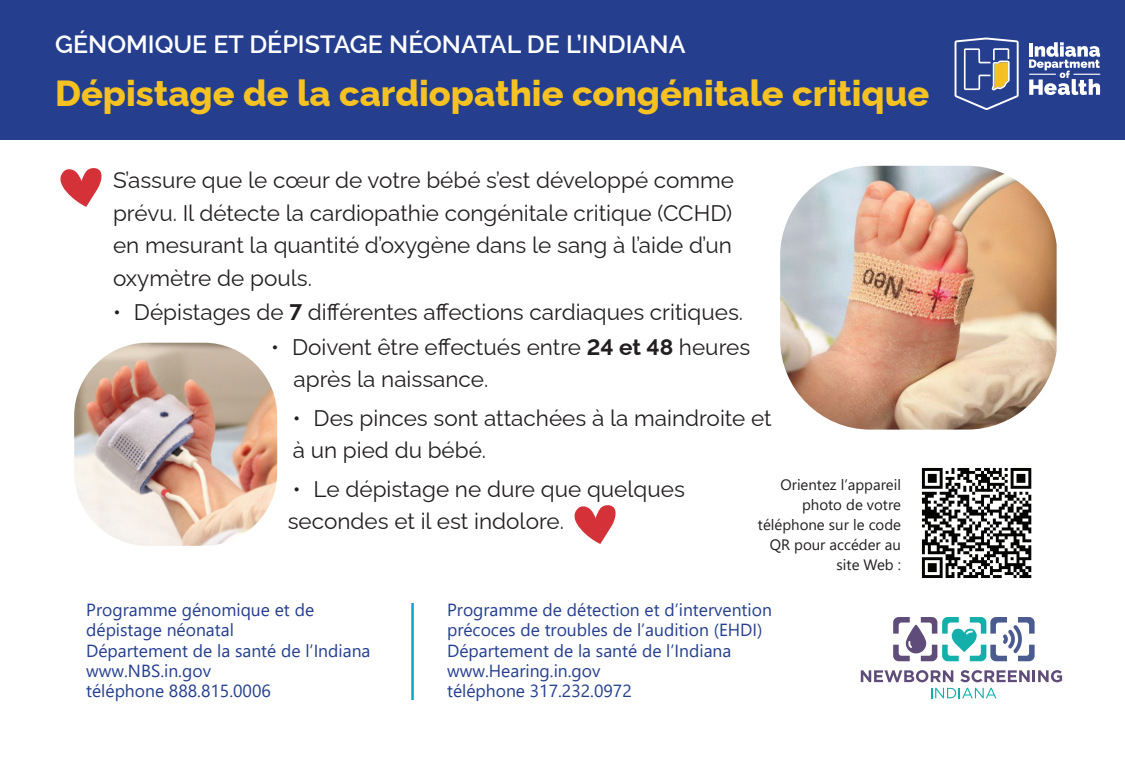
<style>
.page{position:relative;width:1125px;height:765px;background:#fff}
.page>*{position:absolute;margin:0;border:0;box-sizing:border-box;transform-origin:0 0}
.t1{font:800 36.25px "Raleway";color:#f6c222}
.t2{font:600 25px "Raleway";color:#fff}
.t3{font:22.5px/32.5px "Raleway";color:#231f20}
.t4{font:17.5px/20px "Segoe UI";color:#253f8e}
.t5{font:15px/20px "Segoe UI";color:#231f20;text-align:right}
.s1{font-weight:700}
</style>
<div class="page">
<div style="left:0;top:0;width:1125px;height:139px;background:#253f8e"></div>
<img style="left:780px;top:166px;width:277px;height:264px">
<svg style="left:955px;top:38px;width:64px;height:72px"></svg>
<svg style="left:1029px;top:42px;width:71px;height:53px"></svg>
<svg style="left:60px;top:168px;width:42px;height:39px"></svg>
<svg style="left:575px;top:505px;width:41px;height:39px"></svg>
<hr style="left:411px;top:603px;width:3px;height:97px;background:#14a1c8">
<img style="left:74px;top:343px;width:203px;height:203px">
<img style="left:921px;top:468px;width:111px;height:110px">
<svg style="left:861px;top:670px;width:92px;height:12px"></svg>
<svg style="left:960px;top:670px;width:102px;height:12px"></svg>
<svg style="left:931px;top:688px;width:65px;height:10px"></svg>
<svg style="left:893px;top:617px;width:142px;height:44px"></svg>
<p class="t2" style="left:55px;top:25px;width:632px">GÉNOMIQUE ET DÉPISTAGE NÉONATAL DE L’INDIANA</p>
<p class="t1" style="left:55px;top:65px;width:876px">Dépistage de la cardiopathie congénitale critique</p>
<p class="t3" style="left:113px;top:162px;width:623px;text-align:justify">S’assure que le cœur de votre bébé s’est développé comme prévu. Il détecte la cardiopathie congénitale critique (CCHD) en mesurant la quantité d’oxygène dans le sang à l’aide d’un oxymètre de pouls.</p>
<p class="t3" style="left:113px;top:294px;width:632px">• Dépistages de <span class="s1">7</span> différentes affections cardiaques critiques.</p>
<p class="t3" style="left:294px;top:328px;width:458px;text-indent:-22px">• Doivent être effectués entre <span class="s1">24 et 48</span> heures après la naissance.</p>
<p class="t3" style="left:293px;top:399px;width:481px">• Des pinces sont attachées à la maindroite et à un pied du bébé.</p>
<p class="t3" style="left:288px;top:470px;width:399px">• Le dépistage ne dure que quelques secondes et il est indolore.</p>
<p class="t5" style="left:758px;top:474px;width:145px">Orientez l’appareil photo de votre téléphone sur le code<br>QR pour accéder au site Web :</p>
<p class="t4" style="left:86px;top:598px;width:229px">Programme génomique et de dépistage néonatal</p>
<p class="t4" style="left:86px;top:639px;width:286px">Département de la santé de l’Indiana</p>
<p class="t4" style="left:86px;top:659px;width:126px">www.NBS.in.gov</p>
<p class="t4" style="left:86px;top:680px;width:186px">téléphone 888.815.0006</p>
<p class="t4" style="left:447px;top:598px;width:326px">Programme de détection et d’intervention précoces de troubles de l’audition (EHDI)</p>
<p class="t4" style="left:447px;top:639px;width:286px">Département de la santé de l’Indiana</p>
<p class="t4" style="left:447px;top:659px;width:155px">www.Hearing.in.gov</p>
<p class="t4" style="left:447px;top:680px;width:186px">téléphone 317.232.0972</p>
</div>
